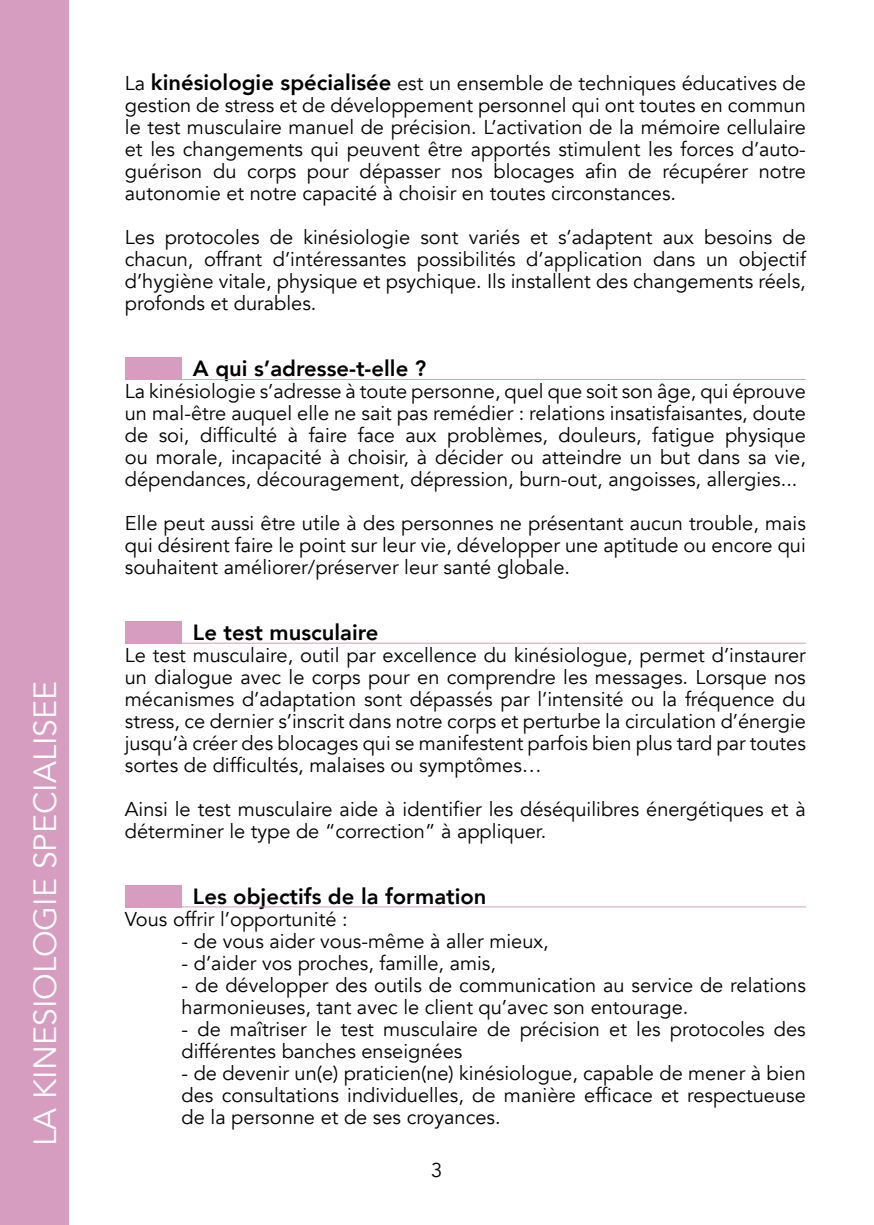
<style>
.page{position:relative;width:874px;height:1225px;background:#fff}
.page>*{position:absolute;margin:0;border:0;box-sizing:border-box;transform-origin:0 0}
.t1{font:32px "Avenir";color:#fff}
.t2{font:800 22px "Avenir";color:#000}
.t3{font:20px/22px "Avenir";color:#000;text-align:justify}
.s1{font-weight:800;font-size:22px}
</style>
<div class="page">
<div style="left:0;top:0;width:68px;height:1225px;background:#d79dc1"></div>
<div style="left:125px;top:884px;width:56px;height:23px;background:#d79dc1"></div>
<hr style="left:181px;top:906px;width:624px;height:1px;background:#d79dc1">
<div style="left:125px;top:621px;width:56px;height:22px;background:#d79dc1"></div>
<hr style="left:181px;top:642px;width:624px;height:1px;background:#d79dc1">
<div style="left:125px;top:357px;width:56px;height:23px;background:#d79dc1"></div>
<hr style="left:181px;top:379px;width:624px;height:1px;background:#d79dc1">
<h1 class="t1" style="left:26px;top:1145px;width:466px;rotate:-90deg">LA KINESIOLOGIE SPECIALISEE</h1>
<p class="t3" style="left:125px;top:73px;width:682px">La <span class="s1">kinésiologie spécialisée</span> est un ensemble de techniques éducatives de gestion de stress et de développement personnel qui ont toutes en commun le test musculaire manuel de précision. L’activation de la mémoire cellulaire et les changements qui peuvent être apportés stimulent les forces d’auto&shy;guérison du corps pour dépasser nos blocages afin de récupérer notre autonomie et notre capacité à choisir en toutes circonstances.</p>
<p class="t3" style="left:125px;top:227px;width:682px">Les protocoles de kinésiologie sont variés et s’adaptent aux besoins de chacun, offrant d’intéressantes possibilités d’application dans un objectif d’hygiène vitale, physique et psychique. Ils installent des changements réels, profonds et durables.</p>
<p class="t2" style="left:193px;top:351px;width:235px">A qui s’adresse-t-elle ?</p>
<p class="t3" style="left:125px;top:381px;width:682px">La kinésiologie s’adresse à toute personne, quel que soit son âge, qui éprouve un mal-être auquel elle ne sait pas remédier : relations insatisfaisantes, doute de soi, difficulté à faire face aux problèmes, douleurs, fatigue physique ou morale, incapacité à choisir, à décider ou atteindre un but dans sa vie, dépendances, découragement, dépression, burn-out, angoisses, allergies...</p>
<p class="t3" style="left:125px;top:513px;width:682px">Elle peut aussi être utile à des personnes ne présentant aucun trouble, mais qui désirent faire le point sur leur vie, développer une aptitude ou encore qui souhaitent améliorer/préserver leur santé globale.</p>
<p class="t2" style="left:193px;top:615px;width:187px">Le test musculaire</p>
<p class="t3" style="left:125px;top:645px;width:682px">Le test musculaire, outil par excellence du kinésiologue, permet d’instaurer un dialogue avec le corps pour en comprendre les messages. Lorsque nos mécanismes d’adaptation sont dépassés par l’intensité ou la fréquence du stress, ce dernier s’inscrit dans notre corps et perturbe la circulation d’énergie jusqu’à créer des blocages qui se manifestent parfois bien plus tard par toutes sortes de difficultés, malaises ou symptômes…</p>
<p class="t3" style="left:125px;top:799px;width:682px">Ainsi le test musculaire aide à identifier les déséquilibres énergétiques et à déterminer le type de “correction” à appliquer.</p>
<p class="t2" style="left:193px;top:879px;width:295px">Les objectifs de la formation</p>
<p class="t3" style="left:125px;top:909px;width:224px">Vous offrir l’opportunité :</p>
<p class="t3" style="left:181px;top:931px;width:368px">- de vous aider vous-même à aller mieux,</p>
<p class="t3" style="left:181px;top:953px;width:316px">- d’aider vos proches, famille, amis,</p>
<p class="t3" style="left:181px;top:975px;width:625px">- de développer des outils de communication au service de relations harmonieuses, tant avec le client qu’avec son entourage.</p>
<p class="t3" style="left:181px;top:1019px;width:625px">- de maîtriser le test musculaire de précision et les protocoles des différentes banches enseignées</p>
<p class="t3" style="left:181px;top:1063px;width:625px">- de devenir un(e) praticien(ne) kinésiologue, capable de mener à bien des consultations individuelles, de manière efficace et respectueuse de la personne et de ses croyances.</p>
<p class="t3" style="left:431px;top:1159px;width:13px">3</p>
</div>
